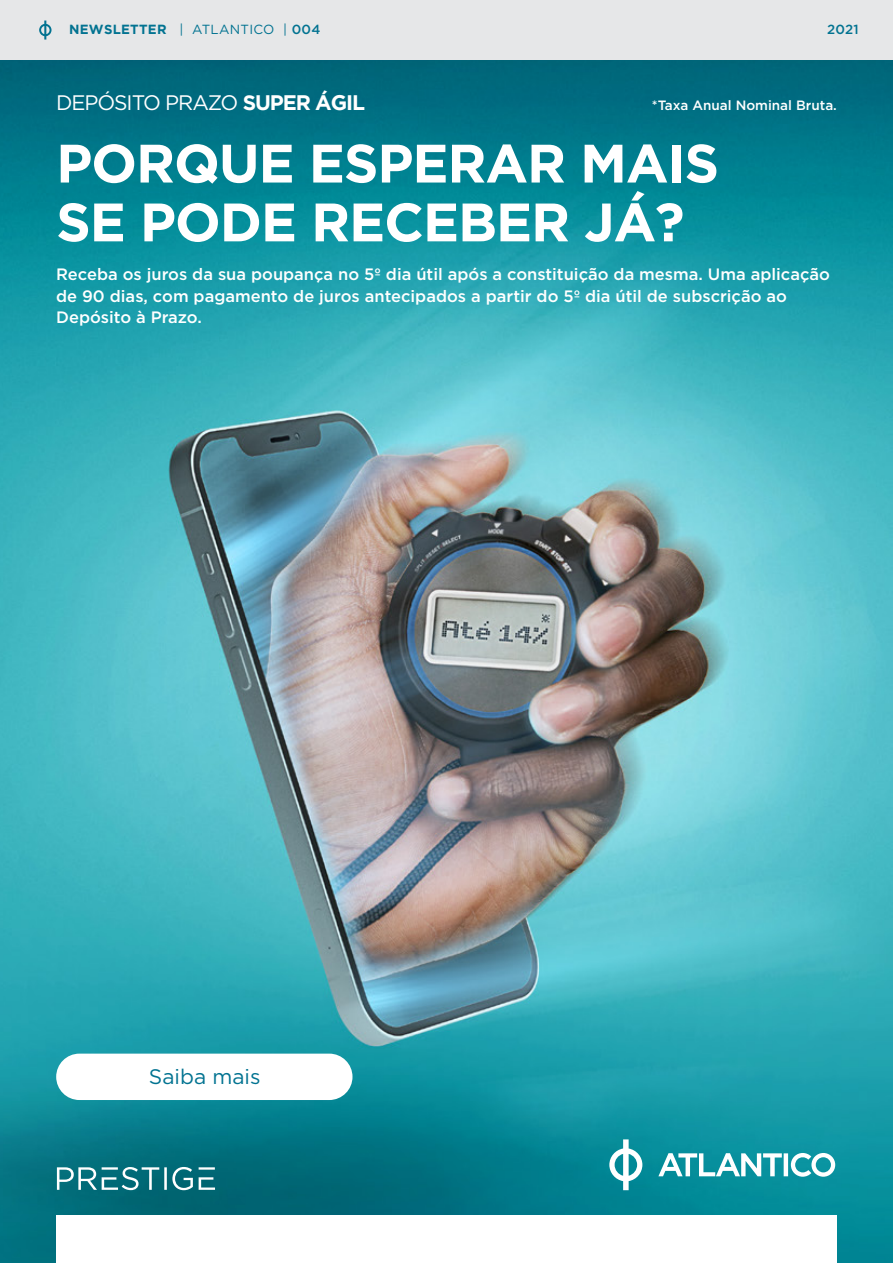
<style>
.page{position:relative;width:893px;height:1263px;background:#fff}
.page>*{position:absolute;margin:0;border:0;box-sizing:border-box;transform-origin:0 0}
.t1{font:700 54px/58.8px "Gotham";letter-spacing:-.02em;color:#fff}
.t2{font:21px "Gotham";letter-spacing:-.05em;color:#fff}
.t3{font:21px "Gotham";color:#027391}
.t4{font:500 16.5px/21.8px "Gotham";color:#fff}
.t5{font:500 13.5px "Gotham";color:#fff}
.t6{font:13.2px "Gotham";letter-spacing:.02em;color:#027391}
.t7{font:500 13.2px "Gotham";color:#027391}
.s1{font-weight:700}
.s2{font-weight:500}
</style>
<div class="page">
<img style="left:0;top:60px;width:893px;height:1203px">
<div style="left:56px;top:1053px;width:296px;height:47px;background:#fff;border-radius:23px"></div>
<div style="left:0;top:0;width:893px;height:60px;background:#e6e7e8"></div>
<svg style="left:39px;top:21px;width:13px;height:19px"></svg>
<div style="left:56px;top:1215px;width:780px;height:48px;background:#fff"></div>
<svg style="left:609px;top:1139px;width:226px;height:51px"></svg>
<svg style="left:57px;top:1167px;width:158px;height:23px"></svg>
<p class="t6" style="left:69px;top:21px;width:253px"><span class="s1">NEWSLETTER</span> | ATLANTICO | <span class="s2">004</span></p>
<p class="t7" style="left:827px;top:21px;width:33px">2021</p>
<p class="t2" style="left:56px;top:89px;width:311px">DEPÓSITO PRAZO <span class="s1">SUPER ÁGIL</span></p>
<p class="t5" style="left:652px;top:96px;width:186px">*Taxa Anual Nominal Bruta.</p>
<h1 class="t1" style="left:56px;top:133px;width:664px">PORQUE ESPERAR MAIS<br>SE PODE RECEBER JÁ?</h1>
<p class="t4" style="left:56px;top:263px;width:775px">Receba os juros da sua poupança no 5º dia útil após a constituição da mesma. Uma aplicação de 90 dias, com pagamento de juros antecipados a partir do 5º dia útil de subscrição ao<br>Depósito à Prazo.</p>
<p class="t3" style="left:149px;top:1063px;width:113px">Saiba mais</p>
</div>
